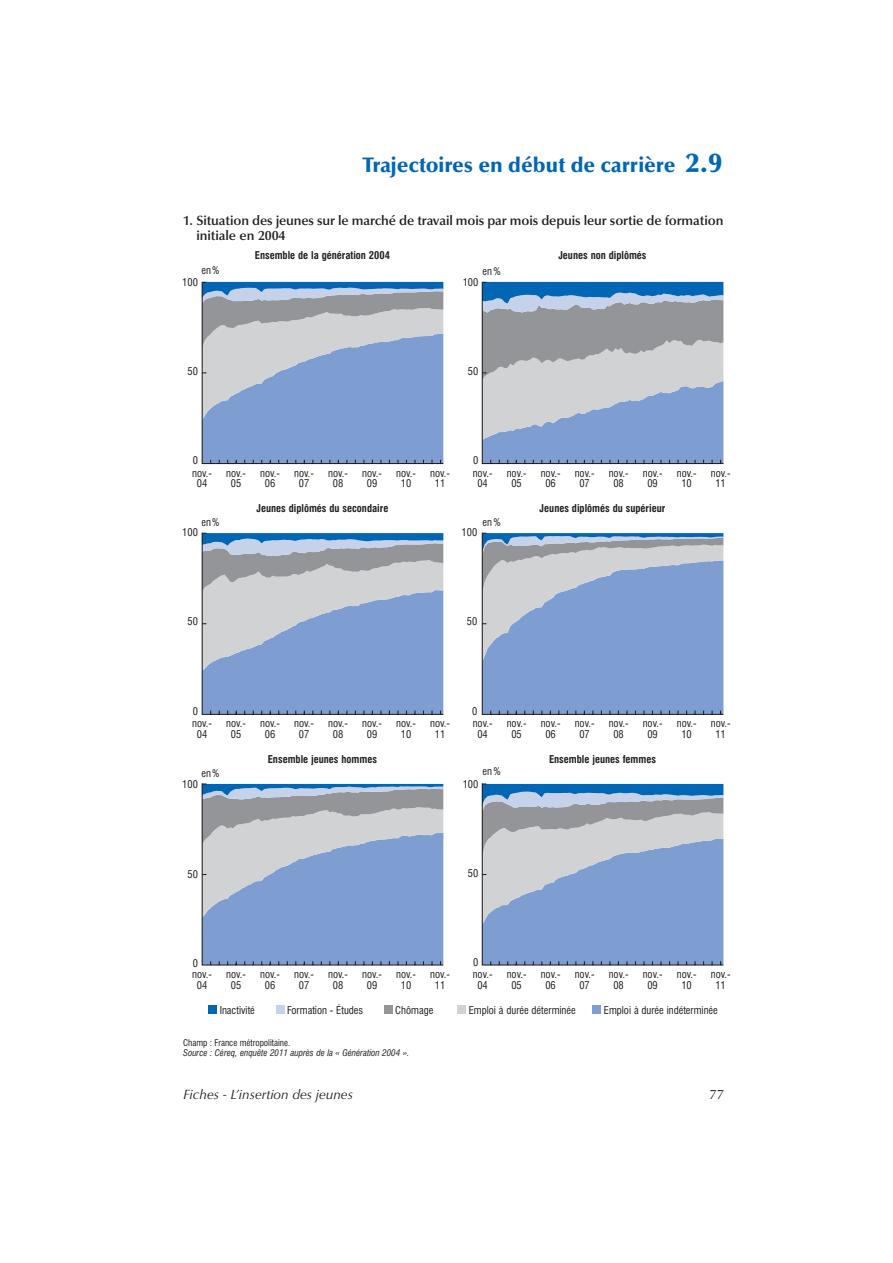
<style>
.page{position:relative;width:893px;height:1263px;background:#fff}
.page>*{position:absolute;margin:0;border:0;box-sizing:border-box;transform-origin:0 0}
.t1{font:900 21px "Optima";color:#0166b3}
.t2{font:600 13.5px/15.3px "Optima";letter-spacing:-.01em;color:#231f20}
.t3{font:italic 13.5px "Optima";color:#231f20}
.t4{font:13.5px "Optima";color:#231f20}
.t5{font:condensed 10.5px/10.5px "Swiss 721 BT";color:#231f20;text-align:center}
.t6{font:700 condensed 10.5px "Swiss 721 BT";color:#231f20}
.t7{font:italic condensed 9px "Swiss 721 BT";color:#231f20}
.t8{font:condensed 9px "Swiss 721 BT";color:#231f20}
.s1{font-size:27px}
</style>
<div class="page">
<div style="left:208px;top:1006px;width:9px;height:8px;background:#0166b3"></div>
<div style="left:276px;top:1006px;width:8px;height:8px;background:#c6d2ea"></div>
<div style="left:384px;top:1006px;width:8px;height:8px;background:#939598"></div>
<div style="left:457px;top:1006px;width:9px;height:8px;background:#d1d2d4"></div>
<div style="left:592px;top:1006px;width:9px;height:8px;background:#7e9ed2"></div>
<svg style="left:201px;top:281px;width:243px;height:184px;background:#93a9ca"></svg>
<svg style="left:481px;top:281px;width:243px;height:184px;background:#96a9c0"></svg>
<svg style="left:201px;top:532px;width:243px;height:183px;background:#95aaca"></svg>
<svg style="left:481px;top:532px;width:243px;height:183px;background:#8ea6cd"></svg>
<svg style="left:201px;top:783px;width:243px;height:183px;background:#94a9c9"></svg>
<svg style="left:481px;top:783px;width:243px;height:183px;background:#91a8ca"></svg>
<h1 class="t1" style="left:362px;top:153px;width:361px">Trajectoires en début de carrière <span class="s1">2.9</span></h1>
<p class="t2" style="left:196px;top:212px;width:528px;text-indent:-14px">1. Situation des jeunes sur le marché de travail mois par mois depuis leur sortie de formation initiale en 2004</p>
<p class="t6" style="left:255px;top:249px;width:137px">Ensemble de la génération 2004</p>
<p class="t6" style="left:558px;top:249px;width:90px">Jeunes non diplômés</p>
<p class="t5" style="left:201px;top:265px;width:20px">en%</p>
<p class="t5" style="left:482px;top:266px;width:20px">en%</p>
<p class="t5" style="left:182px;top:276px;width:17px">100</p>
<p class="t5" style="left:462px;top:277px;width:17px">100</p>
<p class="t5" style="left:187px;top:366px;width:12px">50</p>
<p class="t5" style="left:468px;top:366px;width:12px">50</p>
<p class="t5" style="left:193px;top:455px;width:7px">0</p>
<p class="t5" style="left:473px;top:455px;width:7px">0</p>
<p class="t5" style="left:192px;top:468px;width:21px">nov.-<br>04</p>
<p class="t5" style="left:226px;top:468px;width:21px">nov.-<br>05</p>
<p class="t5" style="left:260px;top:468px;width:21px">nov.-<br>06</p>
<p class="t5" style="left:294px;top:468px;width:21px">nov.-<br>07</p>
<p class="t5" style="left:328px;top:468px;width:21px">nov.-<br>08</p>
<p class="t5" style="left:362px;top:468px;width:21px">nov.-<br>09</p>
<p class="t5" style="left:396px;top:468px;width:21px">nov.-<br>10</p>
<p class="t5" style="left:430px;top:468px;width:21px">nov.-<br>11</p>
<p class="t5" style="left:472px;top:468px;width:21px">nov.-<br>04</p>
<p class="t5" style="left:506px;top:468px;width:21px">nov.-<br>05</p>
<p class="t5" style="left:540px;top:468px;width:21px">nov.-<br>06</p>
<p class="t5" style="left:574px;top:468px;width:21px">nov.-<br>07</p>
<p class="t5" style="left:608px;top:468px;width:21px">nov.-<br>08</p>
<p class="t5" style="left:642px;top:468px;width:21px">nov.-<br>09</p>
<p class="t5" style="left:676px;top:468px;width:21px">nov.-<br>10</p>
<p class="t5" style="left:710px;top:468px;width:21px">nov.-<br>11</p>
<p class="t6" style="left:256px;top:502px;width:133px">Jeunes diplômés du secondaire</p>
<p class="t6" style="left:539px;top:502px;width:127px">Jeunes diplômés du supérieur</p>
<p class="t5" style="left:201px;top:517px;width:20px">en%</p>
<p class="t5" style="left:182px;top:527px;width:17px">100</p>
<p class="t5" style="left:482px;top:517px;width:20px">en%</p>
<p class="t5" style="left:461px;top:527px;width:17px">100</p>
<p class="t5" style="left:187px;top:616px;width:12px">50</p>
<p class="t5" style="left:467px;top:616px;width:12px">50</p>
<p class="t5" style="left:193px;top:706px;width:7px">0</p>
<p class="t5" style="left:472px;top:706px;width:7px">0</p>
<p class="t5" style="left:192px;top:718px;width:21px">nov.-<br>04</p>
<p class="t5" style="left:226px;top:718px;width:21px">nov.-<br>05</p>
<p class="t5" style="left:260px;top:718px;width:21px">nov.-<br>06</p>
<p class="t5" style="left:294px;top:718px;width:21px">nov.-<br>07</p>
<p class="t5" style="left:328px;top:718px;width:21px">nov.-<br>08</p>
<p class="t5" style="left:362px;top:718px;width:21px">nov.-<br>09</p>
<p class="t5" style="left:396px;top:718px;width:21px">nov.-<br>10</p>
<p class="t5" style="left:430px;top:718px;width:21px">nov.-<br>11</p>
<p class="t5" style="left:472px;top:718px;width:21px">nov.-<br>04</p>
<p class="t5" style="left:506px;top:718px;width:21px">nov.-<br>05</p>
<p class="t5" style="left:540px;top:718px;width:21px">nov.-<br>06</p>
<p class="t5" style="left:574px;top:718px;width:21px">nov.-<br>07</p>
<p class="t5" style="left:608px;top:718px;width:21px">nov.-<br>08</p>
<p class="t5" style="left:642px;top:718px;width:21px">nov.-<br>09</p>
<p class="t5" style="left:676px;top:718px;width:21px">nov.-<br>10</p>
<p class="t5" style="left:710px;top:718px;width:21px">nov.-<br>11</p>
<p class="t6" style="left:268px;top:753px;width:111px">Ensemble jeunes hommes</p>
<p class="t6" style="left:549px;top:753px;width:108px">Ensemble jeunes femmes</p>
<p class="t5" style="left:201px;top:768px;width:20px">en%</p>
<p class="t5" style="left:482px;top:766px;width:20px">en%</p>
<p class="t5" style="left:182px;top:779px;width:17px">100</p>
<p class="t5" style="left:462px;top:779px;width:17px">100</p>
<p class="t5" style="left:187px;top:869px;width:12px">50</p>
<p class="t5" style="left:468px;top:868px;width:12px">50</p>
<p class="t5" style="left:193px;top:958px;width:7px">0</p>
<p class="t5" style="left:473px;top:956px;width:7px">0</p>
<p class="t5" style="left:192px;top:969px;width:21px">nov.-<br>04</p>
<p class="t5" style="left:226px;top:969px;width:21px">nov.-<br>05</p>
<p class="t5" style="left:260px;top:969px;width:21px">nov.-<br>06</p>
<p class="t5" style="left:294px;top:969px;width:21px">nov.-<br>07</p>
<p class="t5" style="left:328px;top:969px;width:21px">nov.-<br>08</p>
<p class="t5" style="left:362px;top:969px;width:21px">nov.-<br>09</p>
<p class="t5" style="left:396px;top:969px;width:21px">nov.-<br>10</p>
<p class="t5" style="left:430px;top:969px;width:21px">nov.-<br>11</p>
<p class="t5" style="left:472px;top:969px;width:21px">nov.-<br>04</p>
<p class="t5" style="left:506px;top:969px;width:21px">nov.-<br>05</p>
<p class="t5" style="left:540px;top:969px;width:21px">nov.-<br>06</p>
<p class="t5" style="left:574px;top:969px;width:21px">nov.-<br>07</p>
<p class="t5" style="left:608px;top:969px;width:21px">nov.-<br>08</p>
<p class="t5" style="left:642px;top:969px;width:21px">nov.-<br>09</p>
<p class="t5" style="left:676px;top:969px;width:21px">nov.-<br>10</p>
<p class="t5" style="left:710px;top:969px;width:21px">nov.-<br>11</p>
<p class="t5" style="left:220px;top:1005px;width:37px">Inactivité</p>
<p class="t5" style="left:287px;top:1005px;width:77px">Formation - Études</p>
<p class="t5" style="left:395px;top:1005px;width:40px">Chômage</p>
<p class="t5" style="left:469px;top:1005px;width:108px">Emploi à durée déterminée</p>
<p class="t5" style="left:604px;top:1005px;width:115px">Emploi à durée indéterminée</p>
<p class="t8" style="left:183px;top:1037px;width:109px">Champ : France métropolitaine.</p>
<p class="t7" style="left:183px;top:1048px;width:228px">Source : Céreq, enquête 2011 auprès de la « Génération 2004 ».</p>
<p class="t3" style="left:183px;top:1087px;width:171px">Fiches - L’insertion des jeunes</p>
<p class="t4" style="left:709px;top:1087px;width:17px">77</p>
</div>
